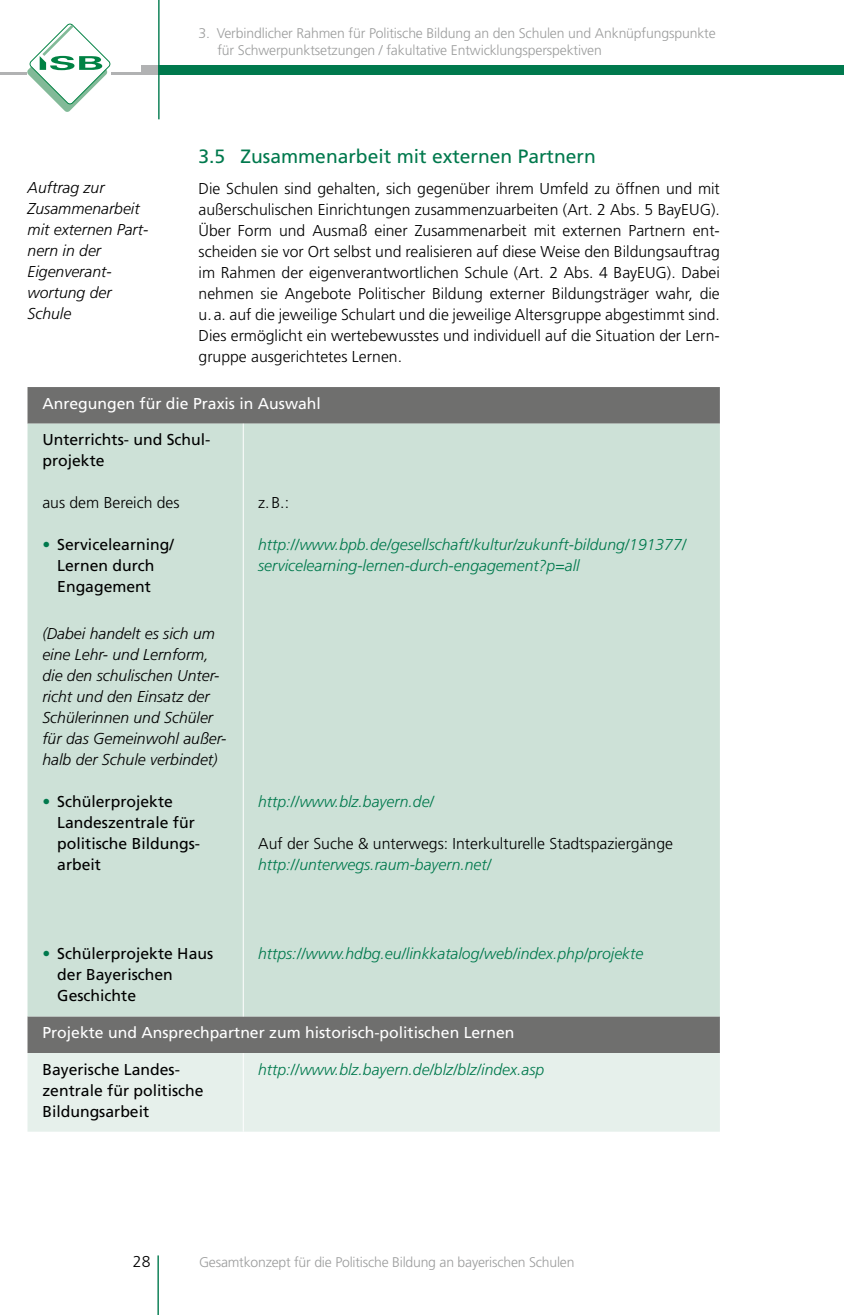
<style>
.page{position:relative;width:844px;height:1315px;background:#fff}
.page>*{position:absolute;margin:0;border:0;box-sizing:border-box;transform-origin:0 0}
.t1{font:19.25px "Frutiger LT Std";color:#00794d}
.t2{font:300 15.75px/21px "Frutiger LT Std";color:#000;text-align:justify}
.t3{font:italic 300 15.75px/21px "Frutiger LT Std";color:#00794d}
.t4{font:italic 300 15.75px/21px "Frutiger LT Std";color:#000}
.t5{font:15.75px/21px "Frutiger LT Std";color:#000}
.t6{font:15.75px "Frutiger LT Std";color:#fff}
.t7{font:300 14px/16.8px "Frutiger LT Std";letter-spacing:-.01em;color:#9c9d9d}
.s1{font-weight:300;color:#00794d}
</style>
<div class="page">
<div style="left:141px;top:66px;width:18px;height:9px;background:#b1b2b3"></div>
<hr style="left:0;top:72px;width:159px;height:3px;background:#b1b2b3">
<div style="left:159px;top:66px;width:684px;height:9px;background:#00794d"></div>
<hr style="left:158px;top:0;width:1px;height:119px;background:#00794d">
<hr style="left:157px;top:1255px;width:2px;height:60px;background:#00794d">
<svg style="left:27px;top:24px;width:83px;height:88px"></svg>
<div style="left:27px;top:387px;width:692px;height:666px;background:#6f6f6e"></div>
<div style="left:27px;top:424px;width:692px;height:592px;background:#cde1d7"></div>
<div style="left:27px;top:1053px;width:692px;height:78px;background:#e6f0eb"></div>
<hr style="left:243px;top:424px;width:1px;height:592px;background:#fff">
<hr style="left:243px;top:1053px;width:1px;height:78px;background:#fff">
<p class="t4" style="left:28px;top:178px;width:122px">Auftrag zur<br>Zusammenarbeit mit externen Part&shy;nern in der<br>Eigenverant&shy;wortung der<br>Schule</p>
<p class="t7" style="left:217px;top:25px;width:499px;text-indent:-19px">3. Verbindlicher Rahmen für Politische Bildung an den Schulen und Anknüpfungspunkte für Schwerpunktsetzungen / fakultative Entwicklungsperspektiven</p>
<p class="t1" style="left:198px;top:145px;width:398px">3.5 Zusammenarbeit mit externen Partnern</p>
<p class="t2" style="left:198px;top:178px;width:522px">Die Schulen sind gehalten, sich gegenüber ihrem Umfeld zu öffnen und mit außerschulischen Einrichtungen zusammenzuarbeiten (Art. 2 Abs. 5 BayEUG).<br>Über Form und Ausmaß einer Zusammenarbeit mit externen Partnern ent&shy;scheiden sie vor Ort selbst und realisieren auf diese Weise den Bildungsauftrag im Rahmen der eigenverantwortlichen Schule (Art. 2 Abs. 4 BayEUG). Dabei nehmen sie Angebote Politischer Bildung externer Bildungsträger wahr, die u.a. auf die jeweilige Schulart und die jeweilige Altersgruppe abgestimmt sind.<br>Dies ermöglicht ein wertebewusstes und individuell auf die Situation der Lern&shy;gruppe ausgerichtetes Lernen.</p>
<p class="t6" style="left:42px;top:394px;width:280px">Anregungen für die Praxis in Auswahl</p>
<p class="t5" style="left:42px;top:429px;width:169px">Unterrichts- und Schul&shy;projekte</p>
<p class="t2" style="left:42px;top:493px;width:139px">aus dem Bereich des</p>
<p class="t5" style="left:42px;top:534px;width:133px;text-align:center"><span class="s1">•</span> Servicelearning/<br>Lernen durch<br>Engagement</p>
<p class="t4" style="left:42px;top:623px;width:185px">(Dabei handelt es sich um eine Lehr- und Lernform, die den schulischen Unter&shy;richt und den Einsatz der<br>Schülerinnen und Schüler für das Gemeinwohl außer&shy;halb der Schule verbindet)</p>
<p class="t5" style="left:57px;top:791px;width:144px;text-indent:-15px"><span class="s1">•</span> Schülerprojekte<br>Landeszentrale für politische Bildungs&shy;arbeit</p>
<p class="t2" style="left:258px;top:492px;width:32px">z.B.:</p>
<p class="t3" style="left:258px;top:534px;width:429px">http://www.bpb.de/gesellschaft/kultur/zukunft-bildung/191377/ servicelearning-lernen-durch-engagement?p=all</p>
<p class="t3" style="left:258px;top:791px;width:177px">http://www.blz.bayern.de/</p>
<p class="t2" style="left:258px;top:833px;width:416px">Auf der Suche &amp; unterwegs: Interkulturelle Stadtspaziergänge</p>
<p class="t3" style="left:258px;top:854px;width:234px">http://unterwegs.raum-bayern.net/</p>
<p class="t5" style="left:57px;top:943px;width:157px;text-indent:-15px"><span class="s1">•</span> Schülerprojekte Haus der Bayerischen<br>Geschichte</p>
<p class="t3" style="left:258px;top:943px;width:386px">https://www.hdbg.eu/linkkatalog/web/index.php/projekte</p>
<p class="t6" style="left:42px;top:1023px;width:473px">Projekte und Ansprechpartner zum historisch-politischen Lernen</p>
<p class="t5" style="left:42px;top:1058px;width:163px">Bayerische Landes&shy;zentrale für politische<br>Bildungsarbeit</p>
<p class="t3" style="left:258px;top:1059px;width:287px">http://www.blz.bayern.de/blz/blz/index.asp</p>
<p class="t2" style="left:133px;top:1251px;width:19px">28</p>
<p class="t7" style="left:199px;top:1254px;width:377px">Gesamtkonzept für die Politische Bildung an bayerischen Schulen</p>
</div>
